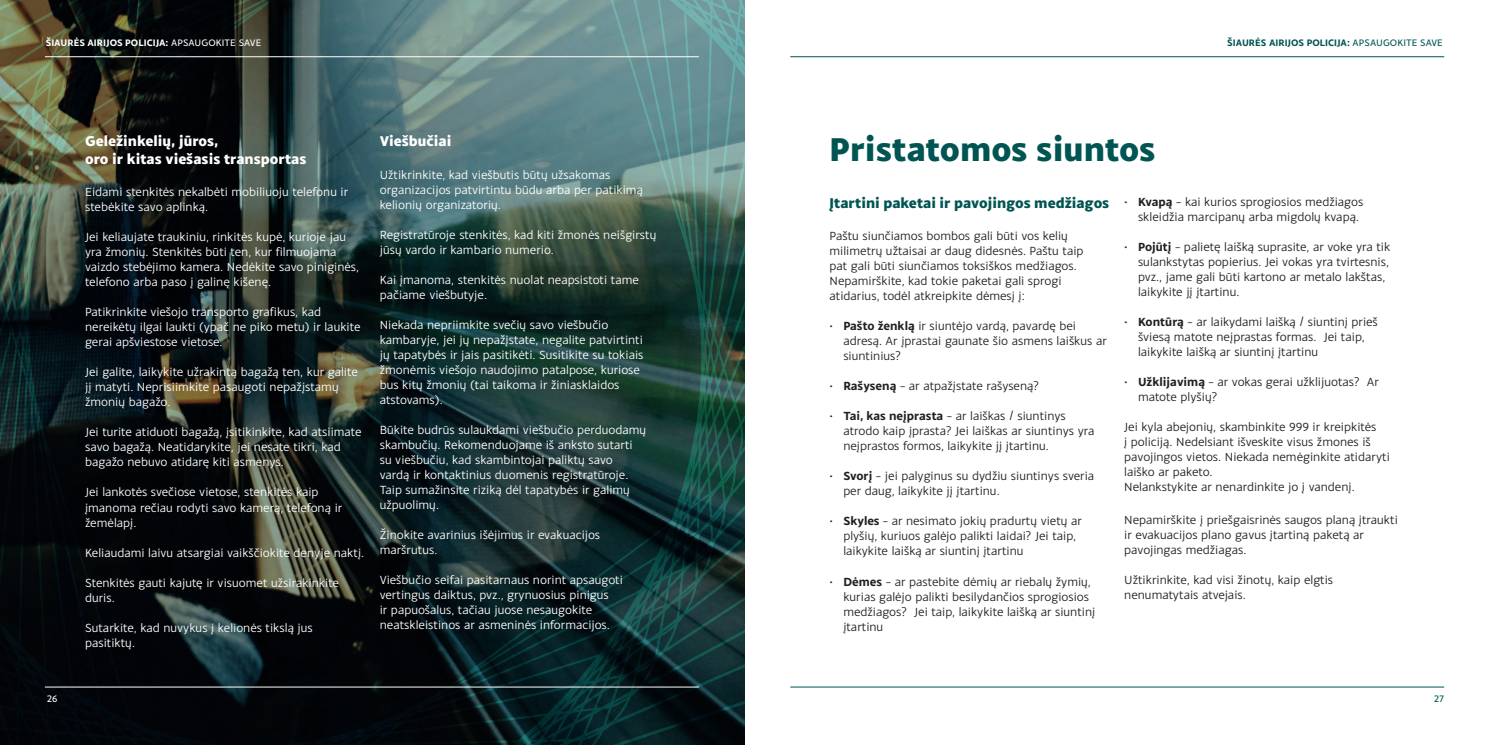
<style>
.page{position:relative;width:1489px;height:745px;background:#fff}
.page>*{position:absolute;margin:0;border:0;box-sizing:border-box;transform-origin:0 0}
.BODY{font:800 35px "Monsal Gothic";color:#005553}
.BODY-2{font:800 15px/17.5px "Monsal Gothic";color:#fff}
.BODY-3{font:800 15px "Monsal Gothic";color:#005553}
.BODY-4{font:12.5px/15px "Monsal Gothic";color:#fff}
.BODY_BULLETS{font:12.5px/15px "Monsal Gothic";color:#231f20}
.BODY-5{font:12.5px/15px "Monsal Gothic";color:#231f20}
.t1{font:700 10px "Monsal Gothic";color:#005553}
.t2{font:700 10px "Monsal Gothic";color:#fff}
.t3{font:10px "Monsal Gothic";color:#005553}
.t4{font:10px "Monsal Gothic";color:#fff}
.s1{font-weight:400}
.s2{font-weight:700}
</style>
<div class="page">
<hr style="left:790px;top:56px;width:653px;height:1px;background:#005553">
<hr style="left:790px;top:686px;width:653px;height:1px;background:#005553">
<img style="left:0;top:0;width:744px;height:744px">
<hr style="left:45px;top:56px;width:653px;height:1px;background:#fff">
<hr style="left:45px;top:686px;width:653px;height:1px;background:#fff">
<p class="t2" style="left:46px;top:36px;width:217px">ŠIAURĖS AIRIJOS POLICIJA: <span class="s1">APSAUGOKITE SAVE</span></p>
<p class="t1" style="left:1227px;top:36px;width:217px">ŠIAURĖS AIRIJOS POLICIJA: <span class="s1">APSAUGOKITE SAVE</span></p>
<p class="BODY-2" style="left:85px;top:132px;width:223px">Geležinkelių, jūros,<br>oro ir kitas viešasis transportas</p>
<p class="BODY-4" style="left:85px;top:184px;width:265px">Eidami stenkitės nekalbėti mobiliuoju telefonu ir stebėkite savo aplinką.</p>
<p class="BODY-4" style="left:85px;top:229px;width:275px">Jei keliaujate traukiniu, rinkitės kupė, kurioje jau yra žmonių. Stenkitės būti ten, kur filmuojama vaizdo stebėjimo kamera. Nedėkite savo piniginės, telefono arba paso į galinę kišenę.</p>
<p class="BODY-4" style="left:85px;top:304px;width:277px">Patikrinkite viešojo transporto grafikus, kad nereikėtų ilgai laukti (ypač ne piko metu) ir laukite gerai apšviestose vietose.</p>
<p class="BODY-4" style="left:85px;top:364px;width:274px">Jei galite, laikykite užrakintą bagažą ten, kur galite jį matyti. Neprisiimkite pasaugoti nepažįstamų žmonių bagažo.</p>
<p class="BODY-4" style="left:85px;top:424px;width:278px">Jei turite atiduoti bagažą, įsitikinkite, kad atsiimate savo bagažą. Neatidarykite, jei nesate tikri, kad bagažo nebuvo atidarę kiti asmenys.</p>
<p class="BODY-4" style="left:85px;top:484px;width:259px">Jei lankotės svečiose vietose, stenkitės kaip įmanoma rečiau rodyti savo kamerą, telefoną ir žemėlapį.</p>
<p class="BODY-4" style="left:85px;top:544px;width:281px">Keliaudami laivu atsargiai vaikščiokite denyje naktį.</p>
<p class="BODY-4" style="left:85px;top:574px;width:255px">Stenkitės gauti kajutę ir visuomet užsirakinkite duris.</p>
<p class="BODY-4" style="left:85px;top:619px;width:229px">Sutarkite, kad nuvykus į kelionės tikslą jus pasitiktų.</p>
<p class="BODY-2" style="left:380px;top:132px;width:73px">Viešbučiai</p>
<p class="BODY-4" style="left:380px;top:166px;width:265px">Užtikrinkite, kad viešbutis būtų užsakomas organizacijos patvirtintu būdu arba per patikimą kelionių organizatorių.</p>
<p class="BODY-4" style="left:380px;top:226px;width:278px">Registratūroje stenkitės, kad kiti žmonės neišgirstų jūsų vardo ir kambario numerio.</p>
<p class="BODY-4" style="left:380px;top:271px;width:261px">Kai įmanoma, stenkitės nuolat neapsistoti tame pačiame viešbutyje.</p>
<p class="BODY-4" style="left:380px;top:316px;width:265px">Niekada nepriimkite svečių savo viešbučio kambaryje, jei jų nepažįstate, negalite patvirtinti jų tapatybės ir jais pasitikėti. Susitikite su tokiais žmonėmis viešojo naudojimo patalpose, kuriose bus kitų žmonių (tai taikoma ir žiniasklaidos atstovams).</p>
<p class="BODY-4" style="left:380px;top:421px;width:268px">Būkite budrūs sulaukdami viešbučio perduodamų skambučių. Rekomenduojame iš anksto sutarti su viešbučiu, kad skambintojai paliktų savo<br>vardą ir kontaktinius duomenis registratūroje.<br>Taip sumažinsite riziką dėl tapatybės ir galimų užpuolimų.</p>
<p class="BODY-4" style="left:380px;top:526px;width:222px">Žinokite avarinius išėjimus ir evakuacijos maršrutus.</p>
<p class="BODY-4" style="left:380px;top:571px;width:245px">Viešbučio seifai pasitarnaus norint apsaugoti vertingus daiktus, pvz., grynuosius pinigus<br>ir papuošalus, tačiau juose nesaugokite neatskleistinos ar asmeninės informacijos.</p>
<p class="BODY" style="left:829px;top:126px;width:327px">Pristatomos siuntos</p>
<p class="BODY-3" style="left:829px;top:192px;width:281px">Įtartini paketai ir pavojingos medžiagos</p>
<p class="BODY-5" style="left:829px;top:228px;width:255px">Paštu siunčiamos bombos gali būti vos kelių milimetrų užtaisai ar daug didesnės. Paštu taip pat gali būti siunčiamos toksiškos medžiagos.<br>Nepamirškite, kad tokie paketai gali sprogi atidarius, todėl atkreipkite dėmesį į:</p>
<p class="BODY_BULLETS" style="left:843px;top:318px;width:265px;text-indent:-14px">• <span class="s2">Pašto ženklą</span> ir siuntėjo vardą, pavardę bei adresą. Ar įprastai gaunate šio asmens laiškus ar siuntinius?</p>
<p class="BODY_BULLETS" style="left:829px;top:378px;width:211px">• <span class="s2">Rašyseną</span> – ar atpažįstate rašyseną?</p>
<p class="BODY_BULLETS" style="left:843px;top:408px;width:253px;text-indent:-14px">• <span class="s2">Tai, kas neįprasta</span> – ar laiškas / siuntinys atrodo kaip įprasta? Jei laiškas ar siuntinys yra neįprastos formos, laikykite jį įtartinu.</p>
<p class="BODY_BULLETS" style="left:843px;top:468px;width:252px;text-indent:-14px">• <span class="s2">Svorį</span> – jei palyginus su dydžiu siuntinys sveria per daug, laikykite jį įtartinu.</p>
<p class="BODY_BULLETS" style="left:843px;top:513px;width:240px;text-indent:-14px">• <span class="s2">Skyles</span> – ar nesimato jokių pradurtų vietų ar plyšių, kuriuos galėjo palikti laidai? Jei taip, laikykite laišką ar siuntinį įtartinu</p>
<p class="BODY_BULLETS" style="left:843px;top:573px;width:253px;text-indent:-14px">• <span class="s2">Dėmes</span> – ar pastebite dėmių ar riebalų žymių, kurias galėjo palikti besilydančios sprogiosios medžiagos? Jei taip, laikykite laišką ar siuntinį įtartinu</p>
<p class="BODY_BULLETS" style="left:1137px;top:193px;width:227px;text-indent:-14px">• <span class="s2">Kvapą</span> – kai kurios sprogiosios medžiagos skleidžia marcipanų arba migdolų kvapą.</p>
<p class="BODY_BULLETS" style="left:1137px;top:238px;width:254px;text-indent:-14px">• <span class="s2">Pojūtį</span> – palietę laišką suprasite, ar voke yra tik sulankstytas popierius. Jei vokas yra tvirtesnis, pvz., jame gali būti kartono ar metalo lakštas, laikykite jį įtartinu.</p>
<p class="BODY_BULLETS" style="left:1137px;top:313px;width:241px;text-indent:-14px">• <span class="s2">Kontūrą</span> – ar laikydami laišką / siuntinį prieš šviesą matote neįprastas formas. Jei taip, laikykite laišką ar siuntinį įtartinu</p>
<p class="BODY_BULLETS" style="left:1137px;top:373px;width:242px;text-indent:-14px">• <span class="s2">Užklijavimą</span> – ar vokas gerai užklijuotas? Ar matote plyšių?</p>
<p class="BODY-5" style="left:1124px;top:418px;width:267px">Jei kyla abejonių, skambinkite 999 ir kreipkitės<br>į policiją. Nedelsiant išveskite visus žmones iš pavojingos vietos. Niekada nemėginkite atidaryti laiško ar paketo.</p>
<p class="BODY-5" style="left:1124px;top:478px;width:232px">Nelankstykite ar nenardinkite jo į vandenį.</p>
<p class="BODY-5" style="left:1124px;top:511px;width:275px">Nepamirškite į priešgaisrinės saugos planą įtraukti ir evakuacijos plano gavus įtartiną paketą ar pavojingas medžiagas.</p>
<p class="BODY-5" style="left:1124px;top:571px;width:210px">Užtikrinkite, kad visi žinotų, kaip elgtis nenumatytais atvejais.</p>
<p class="t4" style="left:47px;top:691px;width:12px">26</p>
<p class="t3" style="left:1433px;top:691px;width:12px">27</p>
</div>
